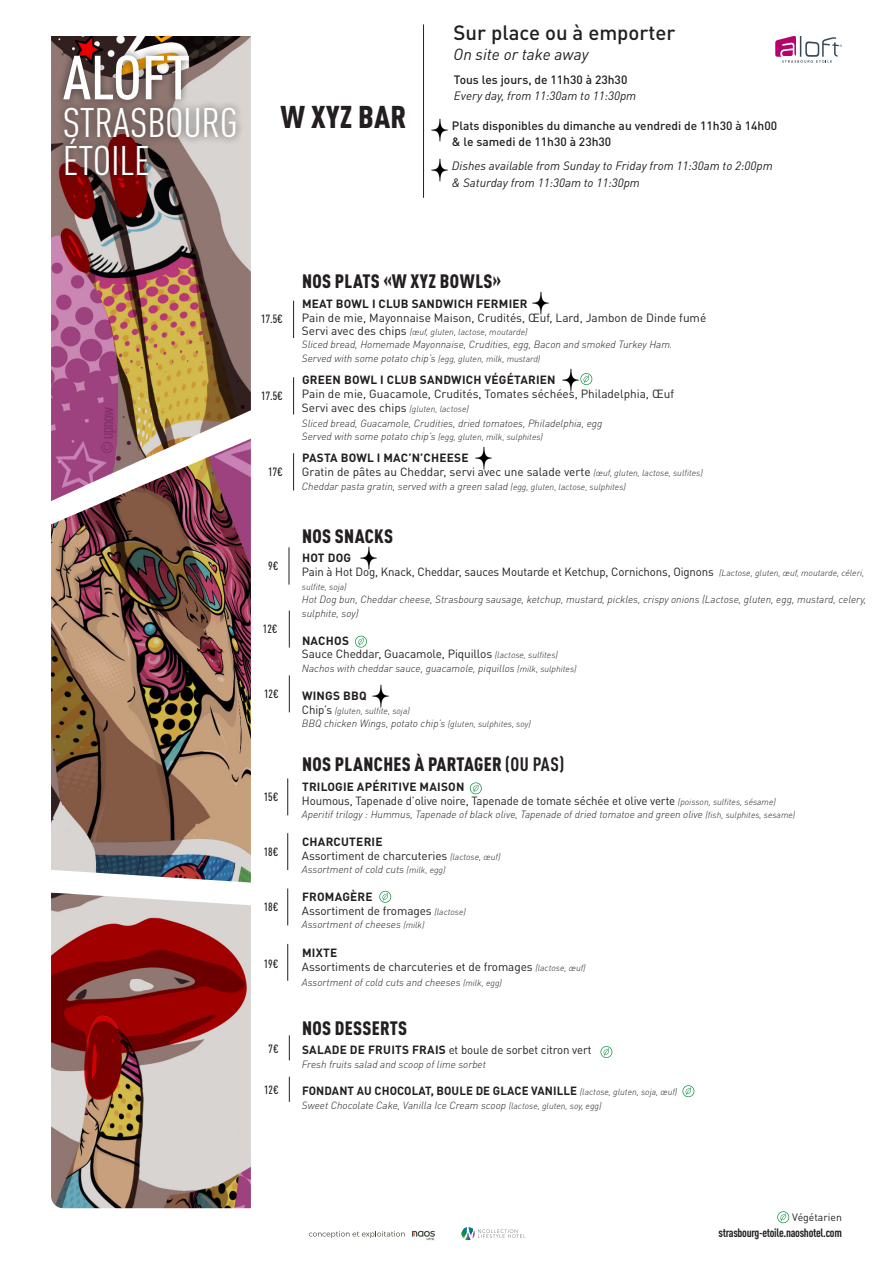
<style>
.page{position:relative;width:893px;height:1263px;background:#fff}
.page>*{position:absolute;margin:0;border:0;box-sizing:border-box;transform-origin:0 0}
.t1{font:500 condensed 61.2px "DIN Pro";letter-spacing:-.005em;color:#fff;scale:1.08 1}
.t2{font:condensed 40.8px "DIN Pro";letter-spacing:-.005em;color:#fff;scale:1.08 1}
.t3{font:900 condensed 31.05px "DIN Pro";letter-spacing:.01em;color:#231f20}
.t4{font:500 20.4px "DIN Pro";color:#231f20}
.t5{font:900 condensed 19.2px "DIN Pro";letter-spacing:.02em;color:#231f20}
.t6{font:italic 15.9px "DIN Pro";color:#231f20}
.t7{font:italic 12px "DIN Pro";color:#231f20}
.t8{font:500 12px "DIN Pro";color:#231f20}
.t9{font:700 condensed 12px "DIN Pro";letter-spacing:-.025em;color:#231f20}
.t10{font:11.85px "DIN Pro";letter-spacing:-.01em;color:#231f20}
.t11{font:700 11.85px "DIN Pro";letter-spacing:.02em;color:#231f20}
.t12{font:500 condensed 11.85px "DIN Pro";color:#231f20}
.t13{font:10.5px "DIN Pro";color:#231f20}
.t14{font:italic 300 10.35px/13.8px "DIN Pro";color:#231f20}
.t15{font:italic 300 8.85px "DIN Pro";color:#231f20}
.s1{font-weight:400;font-style:normal;font-size:11.85px}
.s2{font-size:8.85px}
.s3{font-weight:300;font-style:italic;font-size:8.85px}
.s4{font-size:10.35px}
.s5{font-weight:700}
</style>
<div class="page">
<img style="left:51px;top:892px;width:200px;height:316px">
<img style="left:51px;top:36px;width:200px;height:403px">
<img style="left:51px;top:439px;width:200px;height:443px">
<div style="left:56px;top:47px;width:188px;height:136px;background:#231f20;opacity:.75"></div>
<svg style="left:775px;top:36px;width:67px;height:27px"></svg>
<hr style="left:423px;top:24px;width:1px;height:174px;background:#231f20">
<hr style="left:293px;top:301px;width:1px;height:37px;background:#231f20">
<hr style="left:293px;top:377px;width:1px;height:38px;background:#231f20">
<hr style="left:293px;top:453px;width:1px;height:37px;background:#231f20">
<svg style="left:289px;top:1035px;width:1px;height:25px"></svg>
<svg style="left:289px;top:1077px;width:1px;height:25px"></svg>
<hr style="left:287px;top:778px;width:1px;height:37px;background:#231f20">
<hr style="left:287px;top:833px;width:1px;height:37px;background:#231f20">
<hr style="left:287px;top:888px;width:1px;height:37px;background:#231f20">
<hr style="left:287px;top:944px;width:1px;height:37px;background:#231f20">
<hr style="left:289px;top:547px;width:1px;height:38px;background:#231f20">
<hr style="left:289px;top:611px;width:1px;height:36px;background:#231f20">
<hr style="left:289px;top:675px;width:1px;height:37px;background:#231f20">
<svg style="left:412px;top:1231px;width:23px;height:9px"></svg>
<svg style="left:309px;top:1231px;width:96px;height:7px"></svg>
<svg style="left:462px;top:1227px;width:63px;height:13px"></svg>
<svg style="left:777px;top:1211px;width:12px;height:13px"></svg>
<svg style="left:600px;top:1046px;width:12px;height:12px"></svg>
<svg style="left:470px;top:782px;width:12px;height:13px"></svg>
<svg style="left:379px;top:891px;width:12px;height:12px"></svg>
<svg style="left:682px;top:1085px;width:12px;height:13px"></svg>
<img style="left:532px;top:292px;width:17px;height:23px">
<img style="left:431px;top:118px;width:17px;height:23px">
<img style="left:431px;top:159px;width:17px;height:23px">
<svg style="left:355px;top:636px;width:12px;height:12px"></svg>
<img style="left:562px;top:368px;width:17px;height:23px">
<img style="left:475px;top:446px;width:17px;height:23px">
<img style="left:360px;top:547px;width:17px;height:23px">
<img style="left:372px;top:685px;width:17px;height:23px">
<svg style="left:580px;top:373px;width:12px;height:12px"></svg>
<p class="t1" style="left:63px;top:32px;width:119px">ALOFT</p>
<p class="t2" style="left:63px;top:93px;width:163px">STRASBOURG</p>
<p class="t2" style="left:63px;top:131px;width:82px">ÉTOILE</p>
<p class="t3" style="left:281px;top:93px;width:127px">W XYZ BAR</p>
<p class="t4" style="left:453px;top:16px;width:223px">Sur place ou à emporter</p>
<p class="t6" style="left:453px;top:42px;width:136px">On site or take away</p>
<p class="t8" style="left:454px;top:70px;width:175px">Tous les jours, de 11h30 à 23h30</p>
<p class="t7" style="left:454px;top:86px;width:184px">Every day, from 11:30am to 11:30pm</p>
<p class="t8" style="left:452px;top:116px;width:327px">Plats disponibles du dimanche au vendredi de 11h30 à 14h00</p>
<p class="t8" style="left:452px;top:132px;width:161px">&amp; le samedi de 11h30 à 23h30</p>
<p class="t7" style="left:452px;top:157px;width:322px">Dishes available from Sunday to Friday from 11:30am to 2:00pm</p>
<p class="t7" style="left:452px;top:173px;width:190px">&amp; Saturday from 11:30am to 11:30pm</p>
<p class="t12" style="left:261px;top:311px;width:23px">17.5€</p>
<p class="t12" style="left:261px;top:387px;width:23px">17.5€</p>
<p class="t12" style="left:268px;top:463px;width:16px">17€</p>
<p class="t12" style="left:268px;top:557px;width:12px">9€</p>
<p class="t12" style="left:263px;top:620px;width:16px">12€</p>
<p class="t12" style="left:264px;top:685px;width:16px">12€</p>
<p class="t12" style="left:264px;top:788px;width:16px">15€</p>
<p class="t12" style="left:264px;top:843px;width:16px">18€</p>
<p class="t12" style="left:264px;top:898px;width:16px">18€</p>
<p class="t12" style="left:264px;top:955px;width:16px">19€</p>
<p class="t12" style="left:269px;top:1040px;width:12px">7€</p>
<p class="t12" style="left:264px;top:1080px;width:16px">12€</p>
<p class="t5" style="left:302px;top:267px;width:201px">NOS PLATS «W XYZ BOWLS»</p>
<p class="t11" style="left:302px;top:294px;width:227px">MEAT BOWL I CLUB SANDWICH FERMIER</p>
<p class="t10" style="left:302px;top:308px;width:406px">Pain de mie, Mayonnaise Maison, Crudités, Œuf, Lard, Jambon de Dinde fumé</p>
<p class="t15" style="left:302px;top:325px;width:227px"><span class="s1">Servi avec des chips</span> (œuf, gluten, lactose, moutarde)</p>
<p class="t14" style="left:302px;top:337px;width:372px">Sliced bread, Homemade Mayonnaise, Crudities, egg, Bacon and smoked Turkey Ham.</p>
<p class="t14" style="left:302px;top:351px;width:240px">Served with some potato chip’s <span class="s2">(egg, gluten, milk, mustard)</span></p>
<p class="t11" style="left:302px;top:370px;width:255px">GREEN BOWL I CLUB SANDWICH VÉGÉTARIEN</p>
<p class="t10" style="left:302px;top:384px;width:374px">Pain de mie, Guacamole, Crudités, Tomates séchées, Philadelphia, Œuf</p>
<p class="t10" style="left:302px;top:398px;width:168px">Servi avec des chips <span class="s3">(gluten, lactose)</span></p>
<p class="t14" style="left:302px;top:415px;width:302px">Sliced bread, Guacamole, Crudities, dried tomatoes, Philadelphia, egg</p>
<p class="t15" style="left:302px;top:430px;width:243px"><span class="s4">Served with some potato chip’s</span> (egg, gluten, milk, sulphites)</p>
<p class="t11" style="left:302px;top:448px;width:168px">PASTA BOWL I MAC’N’CHEESE</p>
<p class="t10" style="left:302px;top:462px;width:402px">Gratin de pâtes au Cheddar, servi avec une salade verte <span class="s3">(œuf, gluten, lactose, sulfites)</span></p>
<p class="t14" style="left:302px;top:478px;width:325px">Cheddar pasta gratin, served with a green salad <span class="s2">(egg, gluten, lactose, sulphites)</span></p>
<p class="t5" style="left:302px;top:521px;width:93px">NOS SNACKS</p>
<p class="t11" style="left:302px;top:548px;width:51px">HOT DOG</p>
<p class="t10" style="left:302px;top:562px;width:564px">Pain à Hot Dog, Knack, Cheddar, sauces Moutarde et Ketchup, Cornichons, Oignons <span class="s3">(Lactose, gluten, œuf, moutarde, céleri,</span></p>
<p class="t15" style="left:302px;top:580px;width:46px">sulfite, soja)</p>
<p class="t14" style="left:302px;top:592px;width:566px">Hot Dog bun, Cheddar cheese, Strasbourg sausage, ketchup, mustard, pickles, crispy onions (Lactose, gluten, egg, mustard, celery, sulphite, soy)</p>
<p class="t11" style="left:302px;top:630px;width:48px">NACHOS</p>
<p class="t10" style="left:302px;top:645px;width:257px">Sauce Cheddar, Guacamole, Piquillos <span class="s3">(lactose, sulfites)</span></p>
<p class="t14" style="left:302px;top:661px;width:276px">Nachos with cheddar sauce, guacamole, piquillos <span class="s2">(milk, sulphites)</span></p>
<p class="t11" style="left:302px;top:686px;width:66px">WINGS BBQ</p>
<p class="t15" style="left:302px;top:703px;width:109px"><span class="s1">Chip’s</span> (gluten, sulfite, soja)</p>
<p class="t14" style="left:302px;top:716px;width:230px">BBQ chicken Wings, potato chip’s <span class="s2">(gluten, sulphites, soy)</span></p>
<p class="t5" style="left:302px;top:749px;width:263px">NOS PLANCHES À PARTAGER <span class="s5">(OU PAS)</span></p>
<p class="t11" style="left:302px;top:776px;width:164px">TRILOGIE APÉRITIVE MAISON</p>
<p class="t10" style="left:302px;top:791px;width:475px">Houmous, Tapenade d’olive noire, Tapenade de tomate séchée et olive verte <span class="s3">(poisson, sulfites, sésame)</span></p>
<p class="t14" style="left:302px;top:807px;width:495px">Aperitif trilogy : Hummus, Tapenade of black olive, Tapenade of dried tomatoe and green olive <span class="s2">(fish, sulphites, sesame)</span></p>
<p class="t11" style="left:302px;top:832px;width:82px">CHARCUTERIE</p>
<p class="t10" style="left:302px;top:846px;width:200px">Assortiment de charcuteries <span class="s3">(lactose, œuf)</span></p>
<p class="t14" style="left:302px;top:862px;width:145px">Assortment of cold cuts <span class="s2">(milk, egg)</span></p>
<p class="t11" style="left:302px;top:887px;width:72px">FROMAGÈRE</p>
<p class="t10" style="left:302px;top:901px;width:165px">Assortiment de fromages <span class="s3">(lactose)</span></p>
<p class="t14" style="left:302px;top:917px;width:124px">Assortment of cheeses <span class="s2">(milk)</span></p>
<p class="t11" style="left:302px;top:943px;width:37px">MIXTE</p>
<p class="t10" style="left:302px;top:957px;width:285px">Assortiments de charcuteries et de fromages <span class="s3">(lactose, œuf)</span></p>
<p class="t14" style="left:302px;top:975px;width:202px">Assortment of cold cuts and cheeses <span class="s2">(milk, egg)</span></p>
<p class="t5" style="left:302px;top:1013px;width:107px">NOS DESSERTS</p>
<p class="t10" style="left:302px;top:1040px;width:291px"><span class="s5">SALADE DE FRUITS FRAIS</span> et boule de sorbet citron vert</p>
<p class="t14" style="left:302px;top:1056px;width:186px">Fresh fruits salad and scoop of lime sorbet</p>
<p class="t11" style="left:302px;top:1081px;width:377px">FONDANT AU CHOCOLAT, BOULE DE GLACE VANILLE <span class="s3">(lactose, gluten, soja, œuf)</span></p>
<p class="t14" style="left:302px;top:1097px;width:301px">Sweet Chocolate Cake, Vanilla Ice Cream scoop <span class="s2">(lactose, gluten, soy, egg)</span></p>
<p class="t13" style="left:792px;top:1209px;width:51px">Végétarien</p>
<p class="t9" style="left:718px;top:1224px;width:125px">strasbourg-etoile.naoshotel.com</p>
</div>
